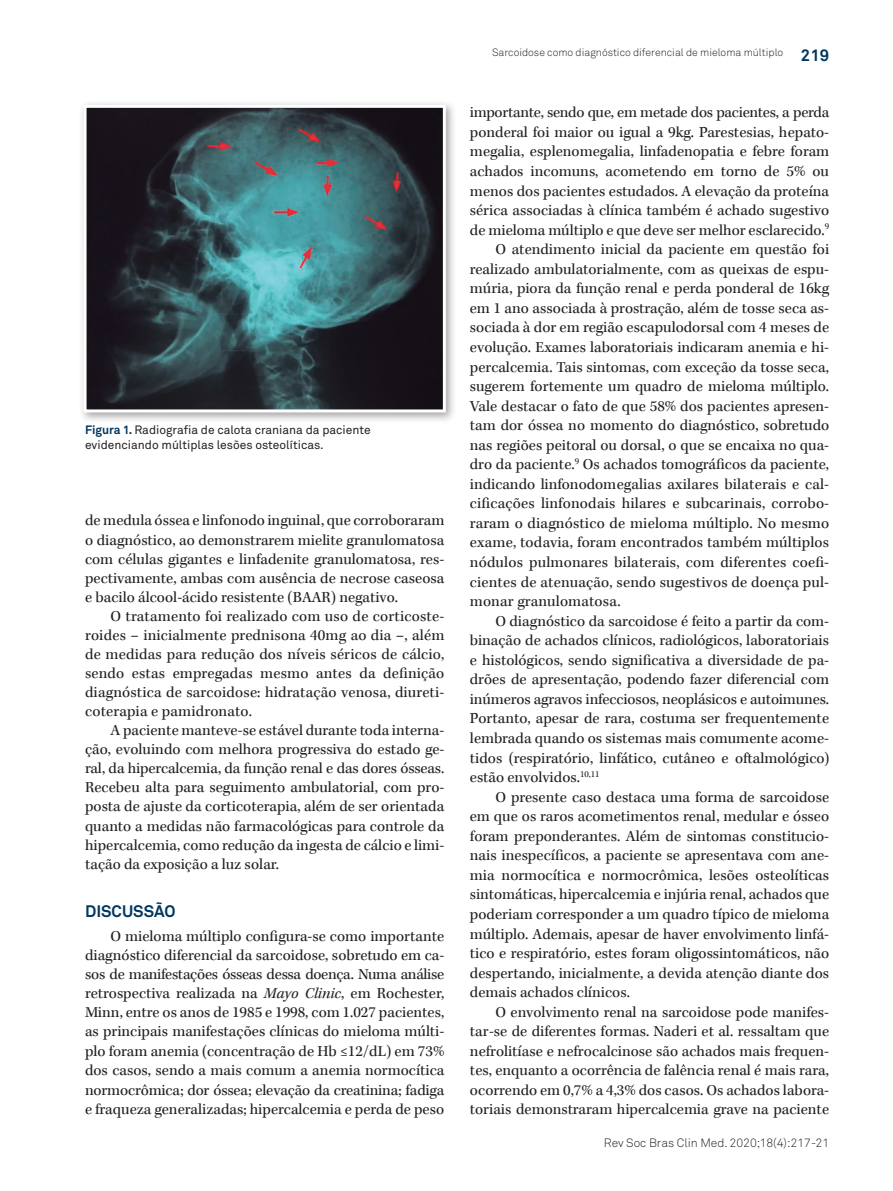
<style>
.page{position:relative;width:893px;height:1191px;background:#fff}
.page>*{position:absolute;margin:0;border:0;box-sizing:border-box;transform-origin:0 0}
.t1{font:700 16.5px "Akkurat Pro";color:#003760}
.t2{font:15.75px/19px "Kepler Std";color:#231f20;text-align:justify}
.t3{font:15.75px "Kepler Std";letter-spacing:-.02em;color:#231f20}
.t4{font:12px/14.2px "Akkurat Pro";color:#231f20}
.t5{font:12px "Akkurat Light Pro";color:#231f20}
.t6{font:10.5px "Akkurat Light Pro";color:#231f20}
.s1{font-weight:700;color:#003760}
.s2{font-style:italic}
</style>
<div class="page">
<div style="left:78px;top:100px;width:379px;height:324px;background:#231f20;opacity:.4"></div>
<img style="left:88px;top:109px;width:354px;height:299px">
<div style="left:84px;top:105px;width:362px;height:307px;border:3px solid #fff"></div>
<p class="t4" style="left:85px;top:423px;width:287px"><span class="s1">Figura 1.</span> Radiografia de calota craniana da paciente evidenciando múltiplas lesões osteolíticas.</p>
<p class="t2" style="left:85px;top:511px;width:361px">de medula óssea e linfonodo inguinal, que corroboraram o diagnóstico, ao demonstrarem mielite granulomatosa com células gigantes e linfadenite granulomatosa, res&shy;pectivamente, ambas com ausência de necrose caseosa e bacilo álcool-ácido resistente (BAAR) negativo.</p>
<p class="t2" style="left:85px;top:607px;width:361px;text-indent:26px">O tratamento foi realizado com uso de corticoste&shy;roides – inicialmente prednisona 40mg ao dia –, além de medidas para redução dos níveis séricos de cálcio, sendo estas empregadas mesmo antes da definição diagnóstica de sarcoidose: hidratação venosa, diureti&shy;coterapia e pamidronato.</p>
<p class="t2" style="left:85px;top:721px;width:361px;text-indent:26px">A paciente manteve-se estável durante toda interna&shy;ção, evoluindo com melhora progressiva do estado ge&shy;ral, da hipercalcemia, da função renal e das dores ósseas.<br>Recebeu alta para seguimento ambulatorial, com pro&shy;posta de ajuste da corticoterapia, além de ser orientada quanto a medidas não farmacológicas para controle da hipercalcemia, como redução da ingesta de cálcio e limi&shy;tação da exposição a luz solar.</p>
<p class="t1" style="left:85px;top:901px;width:92px">DISCUSSÃO</p>
<p class="t2" style="left:85px;top:926px;width:361px;text-indent:26px">O mieloma múltiplo configura-se como importante diagnóstico diferencial da sarcoidose, sobretudo em ca&shy;sos de manifestações ósseas dessa doença. Numa análise retrospectiva realizada na <span class="s2">Mayo Clinic</span>, em Rochester, Minn, entre os anos de 1985 e 1998, com 1.027 pacientes, as principais manifestações clínicas do mieloma múlti&shy;plo foram anemia (concentração de Hb ≤12/dL) em 73% dos casos, sendo a mais comum a anemia normocítica normocrômica; dor óssea; elevação da creatinina; fadiga e fraqueza generalizadas; hipercalcemia e perda de peso</p>
<p class="t6" style="left:492px;top:47px;width:293px">Sarcoidose como diagnóstico diferencial de mieloma múltiplo</p>
<p class="t1" style="left:801px;top:45px;width:30px">219</p>
<p class="t3" style="left:470px;top:104px;width:361px">importante, sendo que, em metade dos pacientes, a perda</p>
<p class="t2" style="left:470px;top:123px;width:361px">ponderal foi maior ou igual a 9kg. Parestesias, hepato-</p>
<p class="t2" style="left:470px;top:143px;width:361px">megalia, esplenomegalia, linfadenopatia e febre foram</p>
<p class="t2" style="left:470px;top:162px;width:361px">achados incomuns, acometendo em torno de 5% ou</p>
<p class="t2" style="left:470px;top:182px;width:361px">menos dos pacientes estudados. A elevação da proteína</p>
<p class="t2" style="left:470px;top:201px;width:361px">sérica associadas à clínica também é achado sugestivo</p>
<p class="t2" style="left:470px;top:221px;width:361px">de mieloma múltiplo e que deve ser melhor esclarecido.<sup>9</sup></p>
<p class="t2" style="left:495px;top:240px;width:335px">O atendimento inicial da paciente em questão foi</p>
<p class="t2" style="left:470px;top:260px;width:361px">realizado ambulatorialmente, com as queixas de espu-</p>
<p class="t2" style="left:470px;top:279px;width:361px">múria, piora da função renal e perda ponderal de 16kg</p>
<p class="t2" style="left:470px;top:299px;width:361px">em 1 ano associada à prostração, além de tosse seca as-</p>
<p class="t2" style="left:470px;top:318px;width:361px">sociada à dor em região escapulodorsal com 4 meses de</p>
<p class="t2" style="left:470px;top:338px;width:361px">evolução. Exames laboratoriais indicaram anemia e hi-</p>
<p class="t2" style="left:470px;top:358px;width:361px">percalcemia. Tais sintomas, com exceção da tosse seca,</p>
<p class="t2" style="left:470px;top:377px;width:361px">sugerem fortemente um quadro de mieloma múltiplo.</p>
<p class="t2" style="left:470px;top:397px;width:361px">Vale destacar o fato de que 58% dos pacientes apresen-</p>
<p class="t2" style="left:470px;top:416px;width:361px">tam dor óssea no momento do diagnóstico, sobretudo</p>
<p class="t2" style="left:470px;top:436px;width:361px">nas regiões peitoral ou dorsal, o que se encaixa no qua-</p>
<p class="t2" style="left:470px;top:455px;width:361px">dro da paciente.<sup>9</sup> Os achados tomográficos da paciente,</p>
<p class="t2" style="left:470px;top:475px;width:361px">indicando linfonodomegalias axilares bilaterais e cal-</p>
<p class="t2" style="left:470px;top:494px;width:361px">cificações linfonodais hilares e subcarinais, corrobo-</p>
<p class="t2" style="left:470px;top:514px;width:361px">raram o diagnóstico de mieloma múltiplo. No mesmo</p>
<p class="t2" style="left:470px;top:533px;width:361px">exame, todavia, foram encontrados também múltiplos</p>
<p class="t2" style="left:470px;top:553px;width:361px">nódulos pulmonares bilaterais, com diferentes coefi-</p>
<p class="t2" style="left:470px;top:573px;width:361px">cientes de atenuação, sendo sugestivos de doença pul-</p>
<p class="t2" style="left:470px;top:592px;width:152px">monar granulomatosa.</p>
<p class="t2" style="left:495px;top:612px;width:335px">O diagnóstico da sarcoidose é feito a partir da com-</p>
<p class="t2" style="left:470px;top:631px;width:361px">binação de achados clínicos, radiológicos, laboratoriais</p>
<p class="t2" style="left:470px;top:651px;width:361px">e histológicos, sendo significativa a diversidade de pa-</p>
<p class="t2" style="left:470px;top:670px;width:361px">drões de apresentação, podendo fazer diferencial com</p>
<p class="t2" style="left:470px;top:690px;width:361px">inúmeros agravos infecciosos, neoplásicos e autoimunes.</p>
<p class="t2" style="left:470px;top:709px;width:361px">Portanto, apesar de rara, costuma ser frequentemente</p>
<p class="t2" style="left:470px;top:729px;width:361px">lembrada quando os sistemas mais comumente acome-</p>
<p class="t2" style="left:470px;top:748px;width:361px">tidos (respiratório, linfático, cutâneo e oftalmológico)</p>
<p class="t2" style="left:470px;top:768px;width:131px">estão envolvidos.<sup>10,11</sup></p>
<p class="t2" style="left:495px;top:788px;width:335px">O presente caso destaca uma forma de sarcoidose</p>
<p class="t2" style="left:470px;top:807px;width:361px">em que os raros acometimentos renal, medular e ósseo</p>
<p class="t2" style="left:470px;top:827px;width:361px">foram preponderantes. Além de sintomas constitucio-</p>
<p class="t2" style="left:470px;top:846px;width:361px">nais inespecíficos, a paciente se apresentava com ane-</p>
<p class="t2" style="left:470px;top:866px;width:361px">mia normocítica e normocrômica, lesões osteolíticas</p>
<p class="t2" style="left:470px;top:885px;width:361px">sintomáticas, hipercalcemia e injúria renal, achados que</p>
<p class="t2" style="left:470px;top:905px;width:361px">poderiam corresponder a um quadro típico de mieloma</p>
<p class="t2" style="left:470px;top:924px;width:361px">múltiplo. Ademais, apesar de haver envolvimento linfá-</p>
<p class="t2" style="left:470px;top:944px;width:361px">tico e respiratório, estes foram oligossintomáticos, não</p>
<p class="t2" style="left:470px;top:963px;width:361px">despertando, inicialmente, a devida atenção diante dos</p>
<p class="t2" style="left:470px;top:983px;width:162px">demais achados clínicos.</p>
<p class="t2" style="left:495px;top:1003px;width:335px">O envolvimento renal na sarcoidose pode manifes-</p>
<p class="t2" style="left:470px;top:1022px;width:361px">tar-se de diferentes formas. Naderi et al. ressaltam que</p>
<p class="t2" style="left:470px;top:1042px;width:361px">nefrolitíase e nefrocalcinose são achados mais frequen-</p>
<p class="t2" style="left:470px;top:1061px;width:361px">tes, enquanto a ocorrência de falência renal é mais rara,</p>
<p class="t2" style="left:470px;top:1081px;width:361px">ocorrendo em 0,7% a 4,3% dos casos. Os achados labora-</p>
<p class="t2" style="left:470px;top:1100px;width:361px">toriais demonstraram hipercalcemia grave na paciente</p>
<p class="t5" style="left:604px;top:1135px;width:227px">Rev Soc Bras Clin Med. 2020;18(4):217-21</p>
</div>
